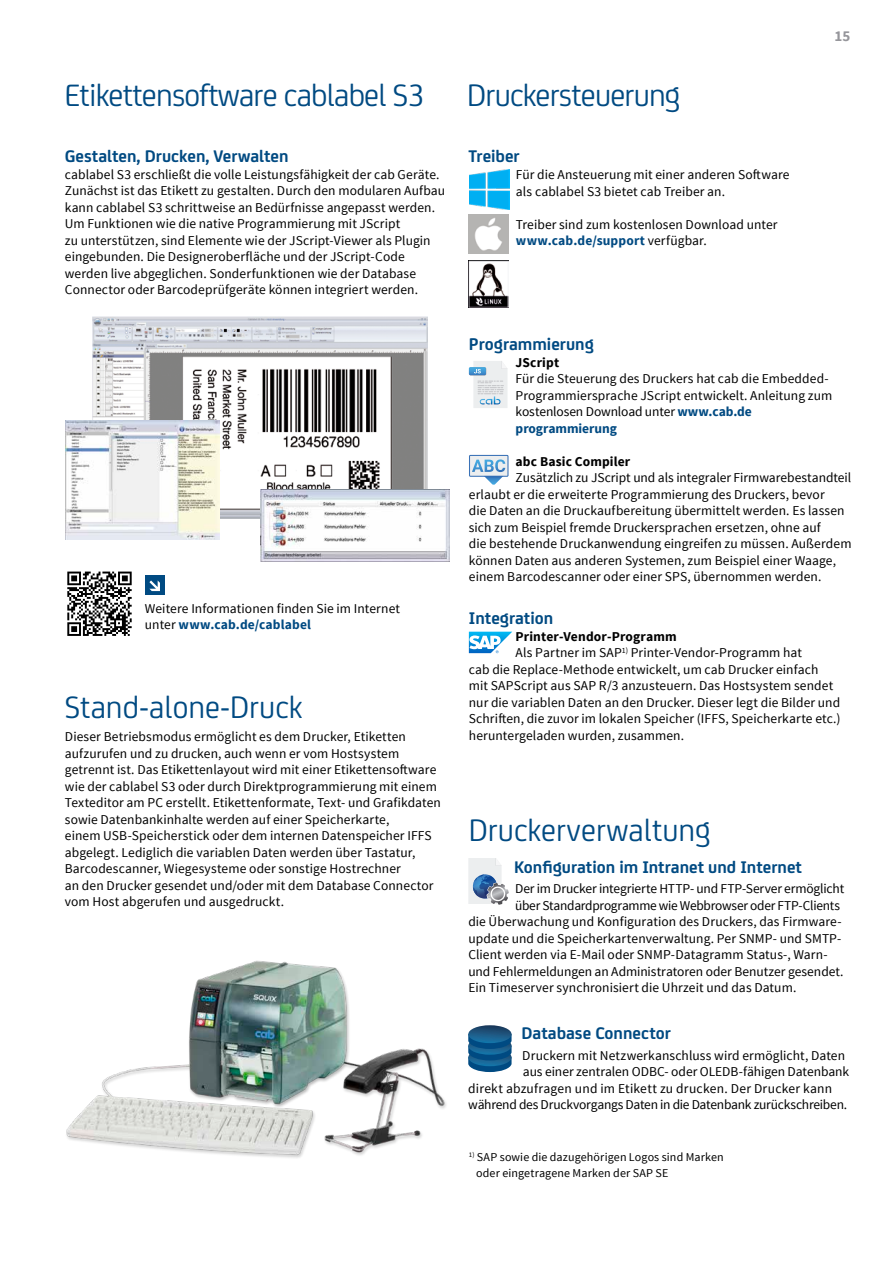
<style>
.page{position:relative;width:893px;height:1263px;background:#fff}
.page>*{position:absolute;margin:0;border:0;box-sizing:border-box;transform-origin:0 0}
.t1{font:33px "CA Sans";letter-spacing:-.025em;color:#004a82}
.t2{font:33px "CA Sans";color:#004a82}
.t3{font:700 18px "CA Sans";color:#004a82}
.t4{font:700 15px "Source Sans Pro";color:#96969b}
.t5{font:13.5px/16.5px "Source Sans Pro";letter-spacing:.005em;color:#000}
.t6{font:13.5px "Source Sans Pro";letter-spacing:-.02em;color:#000}
.t7{font:700 13.5px "Source Sans Pro";letter-spacing:.01em;color:#000}
.t8{font:12px/16.5px "Source Sans Pro";letter-spacing:.01em;color:#000}
.s1{font-weight:700;color:#004a82}
</style>
<div class="page">
<img style="left:66px;top:960px;width:380px;height:198px">
<img style="left:92px;top:317px;width:335px;height:201px">
<img style="left:65px;top:420px;width:155px;height:119px">
<img style="left:260px;top:490px;width:189px;height:72px">
<svg style="left:67px;top:571px;width:65px;height:65px"></svg>
<svg style="left:469px;top:361px;width:38px;height:47px;background:#dce5ea"></svg>
<img style="left:480px;top:396px;width:21px;height:9px">
<div style="left:469px;top:455px;width:40px;height:22px;background:#eceeef"></div>
<div style="left:469px;top:455px;width:39px;height:21px;border:1px solid #336db5"></div>
<svg style="left:472px;top:459px;width:33px;height:26px"></svg>
<svg style="left:469px;top:632px;width:43px;height:21px"></svg>
<div style="left:145px;top:576px;width:19px;height:19px;background:#004a82"></div>
<svg style="left:149px;top:580px;width:11px;height:11px"></svg>
<img style="left:469px;top:169px;width:41px;height:40px">
<img style="left:469px;top:214px;width:40px;height:40px">
<img style="left:469px;top:260px;width:40px;height:48px">
<svg style="left:468px;top:858px;width:41px;height:47px"></svg>
<svg style="left:468px;top:1025px;width:44px;height:47px;background:#286793"></svg>
<h1 class="t1" style="left:65px;top:72px;width:361px">Etikettensoftware cablabel S3</h1>
<h1 class="t1" style="left:467px;top:72px;width:215px">Druckersteuerung</h1>
<h2 class="t3" style="left:65px;top:143px;width:225px">Gestalten, Drucken, Verwalten</h2>
<p class="t5" style="left:65px;top:166px;width:382px">cablabel S3 erschließt die volle Leistungsfähigkeit der cab Geräte.<br>Zunächst ist das Etikett zu gestalten. Durch den modularen Aufbau kann cablabel S3 schrittweise an Bedürfnisse angepasst werden.<br>Um Funktionen wie die native Programmierung mit JScript<br>zu unterstützen, sind Elemente wie der JScript-Viewer als Plugin eingebunden. Die Designeroberfläche und der JScript-Code werden live abgeglichen. Sonderfunktionen wie der Database Connector oder Barcodeprüfgeräte können integriert werden.</p>
<h2 class="t3" style="left:469px;top:143px;width:53px">Treiber</h2>
<p class="t5" style="left:516px;top:167px;width:275px">Für die Ansteuerung mit einer anderen Software als cablabel S3 bietet cab Treiber an.</p>
<p class="t5" style="left:516px;top:216px;width:263px">Treiber sind zum kostenlosen Download unter <span class="s1">www.cab.de/support</span> verfügbar.</p>
<p class="t4" style="left:835px;top:26px;width:17px">15</p>
<p class="t5" style="left:145px;top:600px;width:257px">Weitere Informationen finden Sie im Internet unter <span class="s1">www.cab.de/cablabel</span></p>
<h1 class="t2" style="left:65px;top:683px;width:239px">Stand-alone-Druck</h1>
<h2 class="t3" style="left:469px;top:331px;width:126px">Programmierung</h2>
<p class="t7" style="left:516px;top:354px;width:45px">JScript</p>
<p class="t5" style="left:516px;top:371px;width:318px">Für die Steuerung des Druckers hat cab die Embedded-Programmiersprache JScript entwickelt. Anleitung zum kostenlosen Download unter <span class="s1">www.cab.de programmierung</span></p>
<p class="t7" style="left:516px;top:453px;width:116px">abc Basic Compiler</p>
<p class="t5" style="left:469px;top:470px;width:384px;text-indent:47px">Zusätzlich zu JScript und als integraler Firmwarebestandteil erlaubt er die erweiterte Programmierung des Druckers, bevor<br>die Daten an die Druckaufbereitung übermittelt werden. Es lassen sich zum Beispiel fremde Druckersprachen ersetzen, ohne auf<br>die bestehende Druckanwendung eingreifen zu müssen. Außerdem können Daten aus anderen Systemen, zum Beispiel einer Waage, einem Barcodescanner oder einer SPS, übernommen werden.</p>
<h2 class="t3" style="left:469px;top:605px;width:86px">Integration</h2>
<p class="t7" style="left:516px;top:628px;width:162px">Printer-Vendor-Programm</p>
<p class="t5" style="left:516px;top:645px;width:288px">Als Partner im SAP<sup>1)</sup> Printer-Vendor-Programm hat</p>
<p class="t5" style="left:469px;top:661px;width:351px">cab die Replace-Methode entwickelt, um cab Drucker einfach</p>
<p class="t5" style="left:469px;top:678px;width:366px">mit SAPScript aus SAP R/3 anzusteuern. Das Hostsystem sendet</p>
<p class="t5" style="left:469px;top:694px;width:373px">nur die variablen Daten an den Drucker. Dieser legt die Bilder und</p>
<p class="t5" style="left:469px;top:711px;width:373px">Schriften, die zuvor im lokalen Speicher (IFFS, Speicherkarte etc.)</p>
<p class="t5" style="left:65px;top:729px;width:343px">Dieser Betriebsmodus ermöglicht es dem Drucker, Etiketten</p>
<p class="t5" style="left:469px;top:727px;width:217px">heruntergeladen wurden, zusammen.</p>
<p class="t5" style="left:65px;top:745px;width:378px">aufzurufen und zu drucken, auch wenn er vom Hostsystem getrennt ist. Das Etikettenlayout wird mit einer Etikettensoftware wie der cablabel S3 oder durch Direktprogrammierung mit einem Texteditor am PC erstellt. Etikettenformate, Text- und Grafikdaten sowie Datenbankinhalte werden auf einer Speicherkarte,<br>einem USB-Speicherstick oder dem internen Datenspeicher IFFS abgelegt. Lediglich die variablen Daten werden über Tastatur, Barcodescanner, Wiegesysteme oder sonstige Hostrechner<br>an den Drucker gesendet und/oder mit dem Database Connector vom Host abgerufen und ausgedruckt.</p>
<h1 class="t2" style="left:469px;top:807px;width:244px">Druckerverwaltung</h1>
<h2 class="t3" style="left:514px;top:853px;width:289px">Konfiguration im Intranet und Internet</h2>
<p class="t5" style="left:515px;top:881px;width:331px">Der im Drucker integrierte HTTP- und FTP-Server ermöglicht</p>
<p class="t6" style="left:515px;top:897px;width:326px">über Standardprogramme wie Webbrowser oder FTP-Clients</p>
<p class="t5" style="left:468px;top:914px;width:375px">die Überwachung und Konfiguration des Druckers, das Firmware-</p>
<p class="t5" style="left:468px;top:930px;width:375px">update und die Speicherkartenverwaltung. Per SNMP- und SMTP-</p>
<p class="t5" style="left:468px;top:947px;width:361px">Client werden via E-Mail oder SNMP-Datagramm Status-, Warn-</p>
<p class="t5" style="left:468px;top:963px;width:377px">und Fehlermeldungen an Administratoren oder Benutzer gesendet.</p>
<p class="t5" style="left:468px;top:980px;width:330px">Ein Timeserver synchronisiert die Uhrzeit und das Datum.</p>
<h2 class="t3" style="left:521px;top:1020px;width:151px">Database Connector</h2>
<p class="t5" style="left:522px;top:1047px;width:324px">Druckern mit Netzwerkanschluss wird ermöglicht, Daten</p>
<p class="t5" style="left:523px;top:1064px;width:328px">aus einer zentralen ODBC- oder OLEDB-fähigen Datenbank</p>
<p class="t5" style="left:468px;top:1080px;width:365px">direkt abzufragen und im Etikett zu drucken. Der Drucker kann</p>
<p class="t6" style="left:468px;top:1096px;width:381px">während des Druckvorgangs Daten in die Datenbank zurückschreiben.</p>
<p class="t8" style="left:476px;top:1149px;width:249px;text-indent:-7px"><sup>1)</sup> SAP sowie die dazugehörigen Logos sind Marken oder eingetragene Marken der SAP SE</p>
</div>
